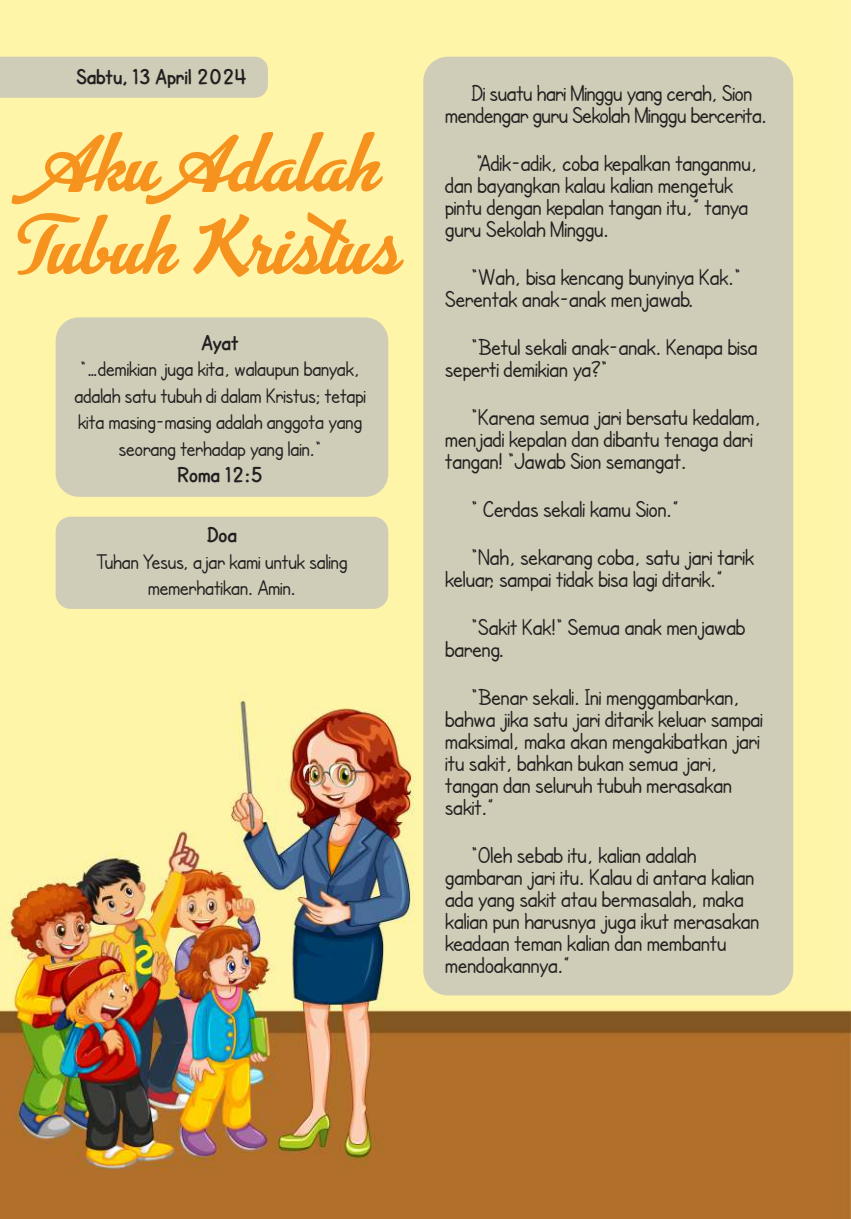
<style>
.page{position:relative;width:851px;height:1219px;background:#fff}
.page>*{position:absolute;margin:0;border:0;box-sizing:border-box;transform-origin:0 0}
.t1{font:700 68.8px/82.6px "Advertising Script";color:#f6921e;text-align:center}
.t2{font:24px/22px "SF Cartoonist Hand";color:#231f20}
.t3{font:22px/26.4px "SF Cartoonist Hand";color:#231f20;text-align:center}
.t4{font:700 22px "SF Cartoonist Hand";color:#231f20}
</style>
<div class="page">
<img style="left:0;top:0;width:850px;height:1219px">
<div style="left:56px;top:517px;width:332px;height:92px;background:#cfcdb8;border-radius:15px"></div>
<div style="left:56px;top:317px;width:332px;height:180px;background:#cfcdb8;border-radius:23px"></div>
<div style="left:423px;top:57px;width:370px;height:938px;background:#cfcdb8;border-radius:25px"></div>
<div style="left:0;top:57px;width:268px;height:41px;background:#cfcdb8"></div>
<p class="t4" style="left:76px;top:64px;width:172px">Sabtu, 13 April 2024</p>
<h1 class="t1" style="left:24px;top:126px;width:378px">Aku Adalah<br>Tubuh Kristus</h1>
<p class="t4" style="left:201px;top:330px;width:39px">Ayat</p>
<p class="t3" style="left:74px;top:356px;width:293px">"…demikian juga kita, walaupun banyak, adalah satu tubuh di dalam Kristus; tetapi kita masing-masing adalah anggota yang seorang terhadap yang lain."</p>
<p class="t4" style="left:177px;top:462px;width:87px">Roma 12:5</p>
<p class="t4" style="left:207px;top:522px;width:32px">Doa</p>
<p class="t3" style="left:96px;top:548px;width:252px">Tuhan Yesus, ajar kami untuk saling memerhatikan. Amin.</p>
<p class="t2" style="left:445px;top:81px;width:323px;text-align:center">Di suatu hari Minggu yang cerah, Sion mendengar guru Sekolah Minggu bercerita.</p>
<p class="t2" style="left:445px;top:151px;width:313px;text-indent:31px">"Adik-adik, coba kepalkan tanganmu, dan bayangkan kalau kalian mengetuk pintu dengan kepalan tangan itu,” tanya guru Sekolah Minggu.</p>
<p class="t2" style="left:445px;top:265px;width:297px;text-indent:26px">"Wah, bisa kencang bunyinya Kak."<br>Serentak anak-anak menjawab.</p>
<p class="t2" style="left:445px;top:335px;width:314px;text-indent:26px">"Betul sekali anak-anak. Kenapa bisa seperti demikian ya?"</p>
<p class="t2" style="left:445px;top:405px;width:317px;text-indent:26px">"Karena semua jari bersatu kedalam, menjadi kepalan dan dibantu tenaga dari tangan! "Jawab Sion semangat.</p>
<p class="t2" style="left:471px;top:484px;width:284px;line-height:48px">" Cerdas sekali kamu Sion.”<br>"Nah, sekarang coba, satu jari tarik</p>
<p class="t2" style="left:471px;top:554px;width:275px;line-height:48px;text-indent:-26px">keluar, sampai tidak bisa lagi ditarik.” "Sakit Kak!" Semua anak menjawab</p>
<p class="t2" style="left:471px;top:624px;width:270px;line-height:48px;text-indent:-26px">bareng.<br>"Benar sekali. Ini menggambarkan,</p>
<p class="t2" style="left:445px;top:707px;width:319px">bahwa jika satu jari ditarik keluar sampai maksimal, maka akan mengakibatkan jari itu sakit, bahkan bukan semua jari, tangan dan seluruh tubuh merasakan sakit.”</p>
<p class="t2" style="left:445px;top:843px;width:315px;text-indent:26px">"Oleh sebab itu, kalian adalah gambaran jari itu. Kalau di antara kalian ada yang sakit atau bermasalah, maka kalian pun harusnya juga ikut merasakan keadaan teman kalian dan membantu mendoakannya.”</p>
</div>
